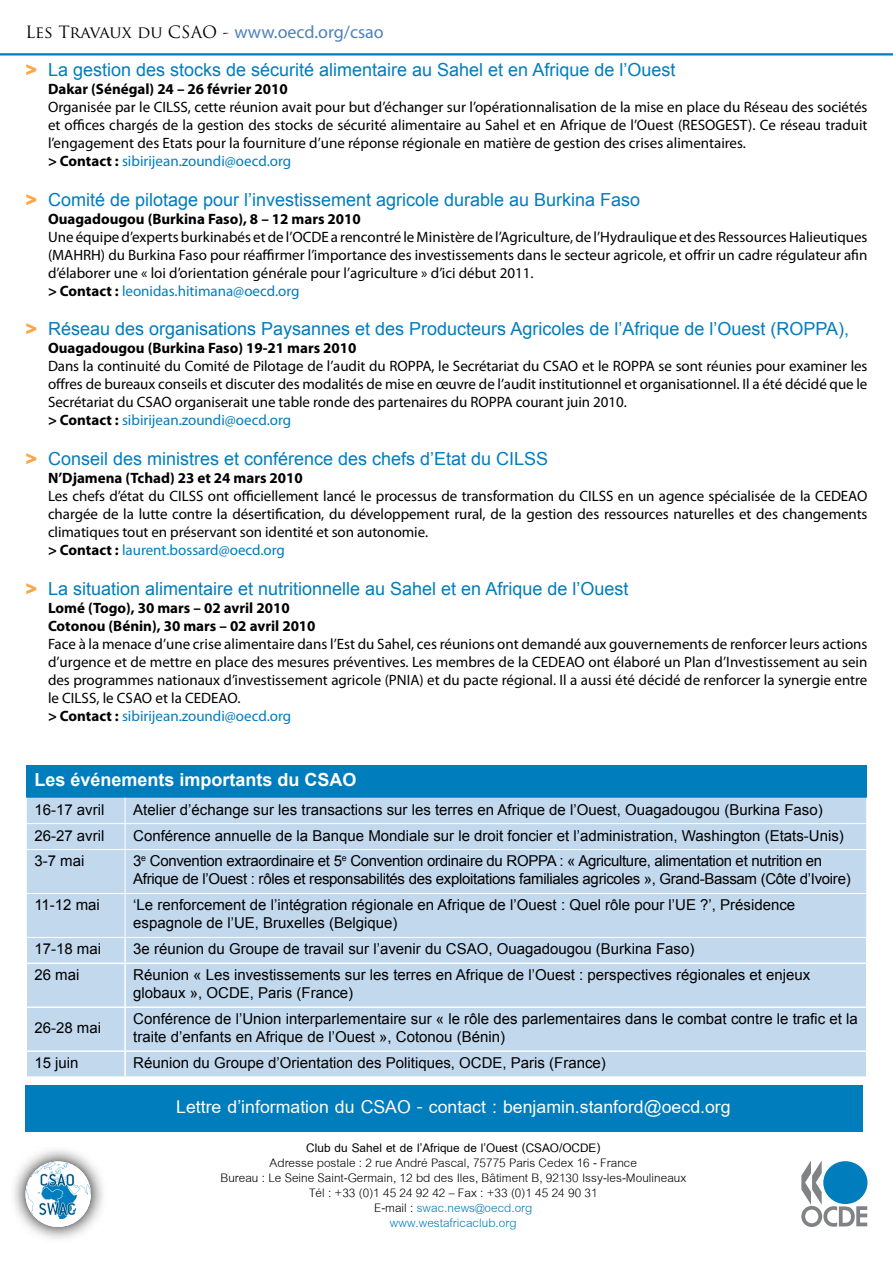
<style>
.page{position:relative;width:893px;height:1263px;background:#fff}
.page>*{position:absolute;margin:0;border:0;box-sizing:border-box;transform-origin:0 0}
.t1{font:700 27px "Cordia New";color:#fff}
.t2{font:18px "Arial";color:#007dbd}
.t3{font:18px/15px "Cordia New";color:#000;text-align:center}
.t4{font:700 18px "Cordia New";color:#000}
.t5{font:700 18px "Arial";color:#fff}
.t6{font:16.5px "Trajan Pro";color:#000}
.t7{font:15px/18px "Myriad Pro";color:#000}
.t8{font:15px/18px "Arial";color:#000}
.t9{font:15px/18px "Arial";letter-spacing:-.02em;color:#000}
.t10{font:700 15px/18px "Myriad Pro";color:#000}
.s1{font-family:"Myriad Pro";font-size:18px;color:#4f81bc}
.s2{font-weight:900;color:#faa74a}
.s3{font-weight:700}
.s4{color:#007dbd}
</style>
<div class="page">
<hr style="left:0;top:53px;width:893px;height:2px;background:#0078bc">
<hr style="left:0;top:54px;width:893px;height:2px;background:#007dbd">
<svg style="left:801px;top:1161px;width:66px;height:66px"></svg>
<div style="left:823px;top:1161px;width:44px;height:43px;background:#007dbd;border-radius:50%"></div>
<svg style="left:14px;top:1150px;width:89px;height:89px"></svg>
<svg style="left:26px;top:1161px;width:65px;height:66px"></svg>
<div style="left:26px;top:765px;width:841px;height:33px;background:#007dbd"></div>
<div style="left:27px;top:798px;width:839px;height:278px;background:#c2d8ed"></div>
<hr style="left:26px;top:823px;width:99px;height:1px;background:#fff">
<svg style="left:26px;top:798px;width:1px;height:51px"></svg>
<hr style="left:125px;top:823px;width:742px;height:1px;background:#fff">
<svg style="left:125px;top:798px;width:1px;height:51px"></svg>
<svg style="left:866px;top:798px;width:1px;height:51px"></svg>
<hr style="left:26px;top:849px;width:99px;height:1px;background:#fff">
<hr style="left:125px;top:849px;width:742px;height:1px;background:#fff">
<hr style="left:125px;top:850px;width:1px;height:43px;background:#fff">
<hr style="left:26px;top:893px;width:99px;height:1px;background:#fff">
<hr style="left:125px;top:893px;width:742px;height:1px;background:#fff">
<hr style="left:125px;top:894px;width:1px;height:43px;background:#fff">
<hr style="left:26px;top:937px;width:99px;height:1px;background:#fff">
<hr style="left:125px;top:937px;width:742px;height:1px;background:#fff">
<hr style="left:124px;top:938px;width:2px;height:24px;background:#fff">
<hr style="left:26px;top:962px;width:99px;height:2px;background:#fff">
<hr style="left:125px;top:962px;width:742px;height:2px;background:#fff">
<hr style="left:124px;top:964px;width:2px;height:42px;background:#fff">
<hr style="left:26px;top:1006px;width:99px;height:2px;background:#fff">
<hr style="left:125px;top:1006px;width:742px;height:2px;background:#fff">
<hr style="left:124px;top:1008px;width:2px;height:42px;background:#fff">
<hr style="left:26px;top:1050px;width:99px;height:2px;background:#fff">
<hr style="left:125px;top:1050px;width:742px;height:2px;background:#fff">
<hr style="left:124px;top:1052px;width:2px;height:24px;background:#fff">
<div style="left:26px;top:1085px;width:837px;height:46px;background:#007dbd"></div>
<p class="t6" style="left:26px;top:21px;width:360px">Les Travaux du CSAO - <span class="s1">www.oecd.org/csao</span></p>
<p class="t2" style="left:26px;top:58px;width:651px"><span class="s2">&gt;</span> La gestion des stocks de sécurité alimentaire au Sahel et en Afrique de l’Ouest</p>
<p class="t10" style="left:48px;top:80px;width:241px">Dakar (Sénégal) 24 – 26 février 2010</p>
<p class="t7" style="left:48px;top:98px;width:821px">Organisée par le CILSS, cette réunion avait pour but d’échanger sur l’opérationnalisation de la mise en place du Réseau des sociétés et offices chargés de la gestion des stocks de sécurité alimentaire au Sahel et en Afrique de l’Ouest (RESOGEST). Ce réseau traduit l’engagement des Etats pour la fourniture d’une réponse régionale en matière de gestion des crises alimentaires.<br><span class="s3">&gt; Contact :</span> <span class="s4">sibirijean.zoundi@oecd.org</span></p>
<p class="t2" style="left:26px;top:188px;width:616px"><span class="s2">&gt;</span> Comité de pilotage pour l’investissement agricole durable au Burkina Faso</p>
<p class="t10" style="left:48px;top:209px;width:314px">Ouagadougou (Burkina Faso), 8 – 12 mars 2010</p>
<p class="t7" style="left:48px;top:227px;width:821px">Une équipe d’experts burkinabés et de l’OCDE a rencontré le Ministère de l’Agriculture, de l’Hydraulique et des Ressources Halieutiques (MAHRH) du Burkina Faso pour réaffirmer l’importance des investissements dans le secteur agricole, et offrir un cadre régulateur afin d’élaborer une « loi d’orientation générale pour l’agriculture » d’ici début 2011.<br><span class="s3">&gt; Contact :</span> <span class="s4">leonidas.hitimana@oecd.org</span></p>
<p class="t2" style="left:26px;top:317px;width:825px"><span class="s2">&gt;</span> Réseau des organisations Paysannes et des Producteurs Agricoles de l’Afrique de l’Ouest (ROPPA),</p>
<p class="t10" style="left:48px;top:339px;width:310px">Ouagadougou (Burkina Faso) 19-21 mars 2010</p>
<p class="t7" style="left:48px;top:357px;width:821px">Dans la continuité du Comité de Pilotage de l’audit du ROPPA, le Secrétariat du CSAO et le ROPPA se sont réunies pour examiner les offres de bureaux conseils et discuter des modalités de mise en œuvre de l’audit institutionnel et organisationnel. Il a été décidé que le Secrétariat du CSAO organiserait une table ronde des partenaires du ROPPA courant juin 2010.<br><span class="s3">&gt; Contact :</span> <span class="s4">sibirijean.zoundi@oecd.org</span></p>
<p class="t2" style="left:26px;top:447px;width:524px"><span class="s2">&gt;</span> Conseil des ministres et conférence des chefs d’Etat du CILSS</p>
<p class="t10" style="left:48px;top:468px;width:256px">N’Djamena (Tchad) 23 et 24 mars 2010</p>
<p class="t7" style="left:48px;top:487px;width:821px">Les chefs d’état du CILSS ont officiellement lancé le processus de transformation du CILSS en un agence spécialisée de la CEDEAO chargée de la lutte contre la désertification, du développement rural, de la gestion des ressources naturelles et des changements climatiques tout en préservant son identité et son autonomie.<br><span class="s3">&gt; Contact :</span> <span class="s4">laurent.bossard@oecd.org</span></p>
<p class="t2" style="left:26px;top:576px;width:604px"><span class="s2">&gt;</span> La situation alimentaire et nutritionnelle au Sahel et en Afrique de l’Ouest</p>
<p class="t10" style="left:48px;top:598px;width:269px">Lomé (Togo), 30 mars – 02 avril 2010<br>Cotonou (Bénin), 30 mars – 02 avril 2010</p>
<p class="t7" style="left:48px;top:634px;width:821px">Face à la menace d’une crise alimentaire dans l’Est du Sahel, ces réunions ont demandé aux gouvernements de renforcer leurs actions d’urgence et de mettre en place des mesures préventives. Les membres de la CEDEAO ont élaboré un Plan d’Investissement au sein des programmes nationaux d’investissement agricole (PNIA) et du pacte régional. Il a aussi été décidé de renforcer la synergie entre le CILSS, le CSAO et la CEDEAO.<br><span class="s3">&gt; Contact :</span> <span class="s4">sibirijean.zoundi@oecd.org</span></p>
<p class="t5" style="left:34px;top:767px;width:324px">Les événements importants du CSAO</p>
<p class="t8" style="left:34px;top:800px;width:72px">16-17 avril</p>
<p class="t8" style="left:133px;top:800px;width:691px">Atelier d’échange sur les transactions sur les terres en Afrique de l’Ouest, Ouagadougou (Burkina Faso)</p>
<p class="t8" style="left:34px;top:826px;width:72px">26-27 avril</p>
<p class="t8" style="left:133px;top:826px;width:712px">Conférence annuelle de la Banque Mondiale sur le droit foncier et l’administration, Washington (Etats-Unis)</p>
<p class="t8" style="left:34px;top:852px;width:52px">3-7 mai</p>
<p class="t9" style="left:133px;top:852px;width:719px">3<sup>e</sup> Convention extraordinaire et 5<sup>e</sup> Convention ordinaire du ROPPA : « Agriculture, alimentation et nutrition en<br>Afrique de l’Ouest : rôles et responsabilités des exploitations familiales agricoles », Grand-Bassam (Côte d’Ivoire)</p>
<p class="t8" style="left:34px;top:896px;width:67px">11-12 mai</p>
<p class="t8" style="left:133px;top:896px;width:664px">‘Le renforcement de l’intégration régionale en Afrique de l’Ouest : Quel rôle pour l’UE ?’, Présidence espagnole de l’UE, Bruxelles (Belgique)</p>
<p class="t8" style="left:34px;top:940px;width:68px">17-18 mai</p>
<p class="t8" style="left:133px;top:940px;width:563px">3e réunion du Groupe de travail sur l’avenir du CSAO, Ouagadougou (Burkina Faso)</p>
<p class="t8" style="left:34px;top:966px;width:47px">26 mai</p>
<p class="t8" style="left:133px;top:966px;width:678px">Réunion « Les investissements sur les terres en Afrique de l’Ouest : perspectives régionales et enjeux globaux », OCDE, Paris (France)</p>
<p class="t8" style="left:34px;top:1019px;width:68px">26-28 mai</p>
<p class="t8" style="left:133px;top:1010px;width:726px">Conférence de l’Union interparlementaire sur « le rôle des parlementaires dans le combat contre le trafic et la traite d’enfants en Afrique de l’Ouest », Cotonou (Bénin)</p>
<p class="t8" style="left:34px;top:1054px;width:46px">15 juin</p>
<p class="t8" style="left:133px;top:1054px;width:474px">Réunion du Groupe d’Orientation des Politiques, OCDE, Paris (France)</p>
<h1 class="t1" style="left:176px;top:1090px;width:556px">Lettre d’information du CSAO - contact : benjamin.stanford@oecd.org</h1>
<p class="t4" style="left:306px;top:1137px;width:296px">Club du Sahel et de l’Afrique de l’Ouest (CSAO/OCDE)</p>
<p class="t3" style="left:220px;top:1156px;width:467px">Adresse postale : 2 rue André Pascal, 75775 Paris Cedex 16 - France<br>Bureau : Le Seine Saint-Germain, 12 bd des Iles, Bâtiment B, 92130 Issy-les-Moulineaux Tél : +33 (0)1 45 24 92 42 – Fax : +33 (0)1 45 24 90 31<br>E-mail : <span class="s4">swac.news@oecd.org<br>www.westafricaclub.org</span></p>
</div>
